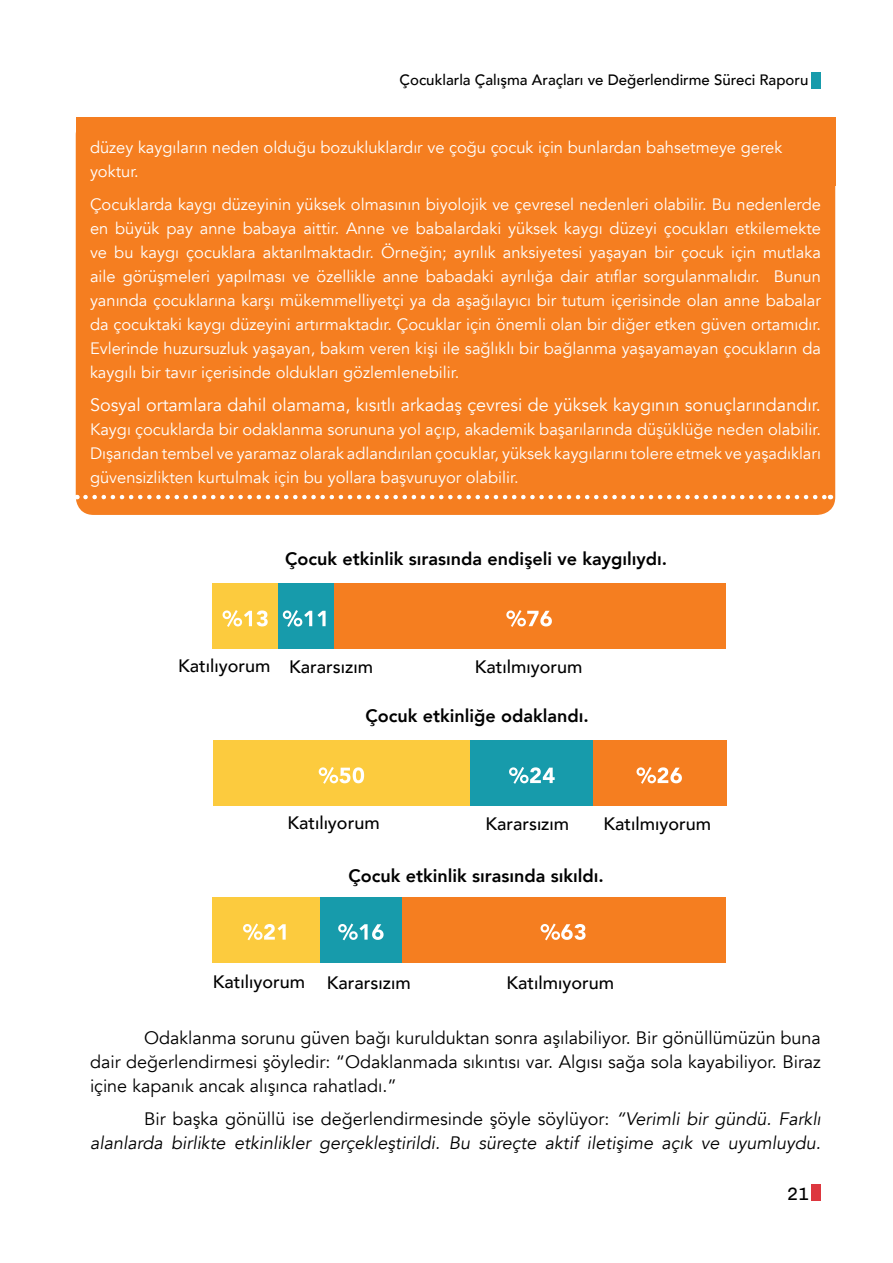
<style>
.page{position:relative;width:893px;height:1263px;background:#fff}
.page>*{position:absolute;margin:0;border:0;box-sizing:border-box;transform-origin:0 0}
.t1{font:18px/24px "Avenir";color:#000;text-align:justify}
.t2{font:italic 18px/24px "Avenir";color:#000;text-align:right}
.t3{font:500 18px "Avenir";color:#000}
.t4{font:800 18px "Avenir";color:#000}
.t5{font:18px "Avenir";color:#fff}
.t6{font:18px "Chivo";color:#000}
.t7{font:16.5px/24px "Avenir";color:#fff;text-align:justify}
.t8{font:500 15px "Avenir";color:#000}
.s1{font-style:normal}
</style>
<div class="page">
<div style="left:812px;top:72px;width:9px;height:16px;background:#179bab"></div>
<div style="left:812px;top:1185px;width:9px;height:16px;background:#dd373f"></div>
<div style="left:76px;top:117px;width:759px;height:398px;background:#f57e20;border-radius:18px"></div>
<div style="left:212px;top:584px;width:67px;height:65px;background:#fccb3e"></div>
<div style="left:278px;top:584px;width:56px;height:65px;background:#179bab"></div>
<div style="left:334px;top:584px;width:391px;height:65px;background:#f57e20"></div>
<svg style="left:223px;top:610px;width:45px;height:17px"></svg>
<svg style="left:283px;top:610px;width:43px;height:17px"></svg>
<svg style="left:506px;top:610px;width:46px;height:17px"></svg>
<div style="left:213px;top:741px;width:257px;height:65px;background:#fccb3e"></div>
<div style="left:471px;top:741px;width:123px;height:65px;background:#179bab"></div>
<div style="left:593px;top:741px;width:134px;height:65px;background:#f57e20"></div>
<svg style="left:319px;top:767px;width:45px;height:17px"></svg>
<svg style="left:509px;top:767px;width:46px;height:17px"></svg>
<svg style="left:636px;top:767px;width:46px;height:17px"></svg>
<div style="left:212px;top:897px;width:108px;height:65px;background:#fccb3e"></div>
<div style="left:320px;top:897px;width:82px;height:65px;background:#179bab"></div>
<div style="left:402px;top:897px;width:323px;height:65px;background:#f57e20"></div>
<svg style="left:243px;top:923px;width:43px;height:17px"></svg>
<svg style="left:338px;top:923px;width:46px;height:17px"></svg>
<svg style="left:541px;top:923px;width:45px;height:17px"></svg>
<svg style="left:85px;top:495px;width:746px;height:4px"></svg>
<p class="t8" style="left:400px;top:67px;width:410px">Çocuklarla Çalışma Araçları ve Değerlendirme Süreci Raporu</p>
<p class="t7" style="left:90px;top:136px;width:694px">düzey kaygıların neden olduğu bozukluklardır ve çoğu çocuk için bunlardan bahsetmeye gerek yoktur.</p>
<p class="t7" style="left:90px;top:193px;width:732px">Çocuklarda kaygı düzeyinin yüksek olmasının biyolojik ve çevresel nedenleri olabilir. Bu nedenlerde en büyük pay anne babaya aittir. Anne ve babalardaki yüksek kaygı düzeyi çocukları etkilemekte ve bu kaygı çocuklara aktarılmaktadır. Örneğin; ayrılık anksiyetesi yaşayan bir çocuk için mutlaka aile görüşmeleri yapılması ve özellikle anne babadaki ayrılığa dair atıflar sorgulanmalıdır. Bunun yanında çocuklarına karşı mükemmelliyetçi ya da aşağılayıcı bir tutum içerisinde olan anne babalar da çocuktaki kaygı düzeyini artırmaktadır. Çocuklar için önemli olan bir diğer etken güven ortamıdır.<br>Evlerinde huzursuzluk yaşayan, bakım veren kişi ile sağlıklı bir bağlanma yaşayamayan çocukların da kaygılı bir tavır içerisinde oldukları gözlemlenebilir.</p>
<p class="t5" style="left:90px;top:394px;width:732px">Sosyal ortamlara dahil olamama, kısıtlı arkadaş çevresi de yüksek kaygının sonuçlarındandır.</p>
<p class="t7" style="left:90px;top:418px;width:732px">Kaygı çocuklarda bir odaklanma sorununa yol açıp, akademik başarılarında düşüklüğe neden olabilir.<br>Dışarıdan tembel ve yaramaz olarak adlandırılan çocuklar, yüksek kaygılarını tolere etmek ve yaşadıkları güvensizlikten kurtulmak için bu yollara başvuruyor olabilir.</p>
<p class="t4" style="left:285px;top:545px;width:383px">Çocuk etkinlik sırasında endişeli ve kaygılıydı.</p>
<p class="t3" style="left:178px;top:650px;width:94px">Katılıyorum</p>
<p class="t3" style="left:475px;top:651px;width:109px">Katılmıyorum</p>
<p class="t3" style="left:289px;top:651px;width:85px">Kararsızım</p>
<p class="t4" style="left:366px;top:702px;width:225px">Çocuk etkinliğe odaklandı.</p>
<p class="t3" style="left:287px;top:807px;width:94px">Katılıyorum</p>
<p class="t3" style="left:603px;top:808px;width:109px">Katılmıyorum</p>
<p class="t3" style="left:485px;top:808px;width:85px">Kararsızım</p>
<p class="t4" style="left:348px;top:861px;width:257px">Çocuk etkinlik sırasında sıkıldı.</p>
<p class="t3" style="left:213px;top:966px;width:94px">Katılıyorum</p>
<p class="t3" style="left:506px;top:967px;width:109px">Katılmıyorum</p>
<p class="t3" style="left:327px;top:967px;width:85px">Kararsızım</p>
<p class="t1" style="left:90px;top:1026px;width:732px;text-indent:54px">Odaklanma sorunu güven bağı kurulduktan sonra aşılabiliyor. Bir gönüllümüzün buna dair değerlendirmesi şöyledir: “Odaklanmada sıkıntısı var. Algısı sağa sola kayabiliyor. Biraz içine kapanık ancak alışınca rahatladı.”</p>
<p class="t2" style="left:90px;top:1107px;width:732px"><span class="s1">Bir başka gönüllü ise değerlendirmesinde şöyle söylüyor:</span> “Verimli bir gündü. Farklı alanlarda birlikte etkinlikler gerçekleştirildi. Bu süreçte aktif iletişime açık ve uyumluydu.</p>
<p class="t6" style="left:787px;top:1183px;width:24px">21</p>
</div>
